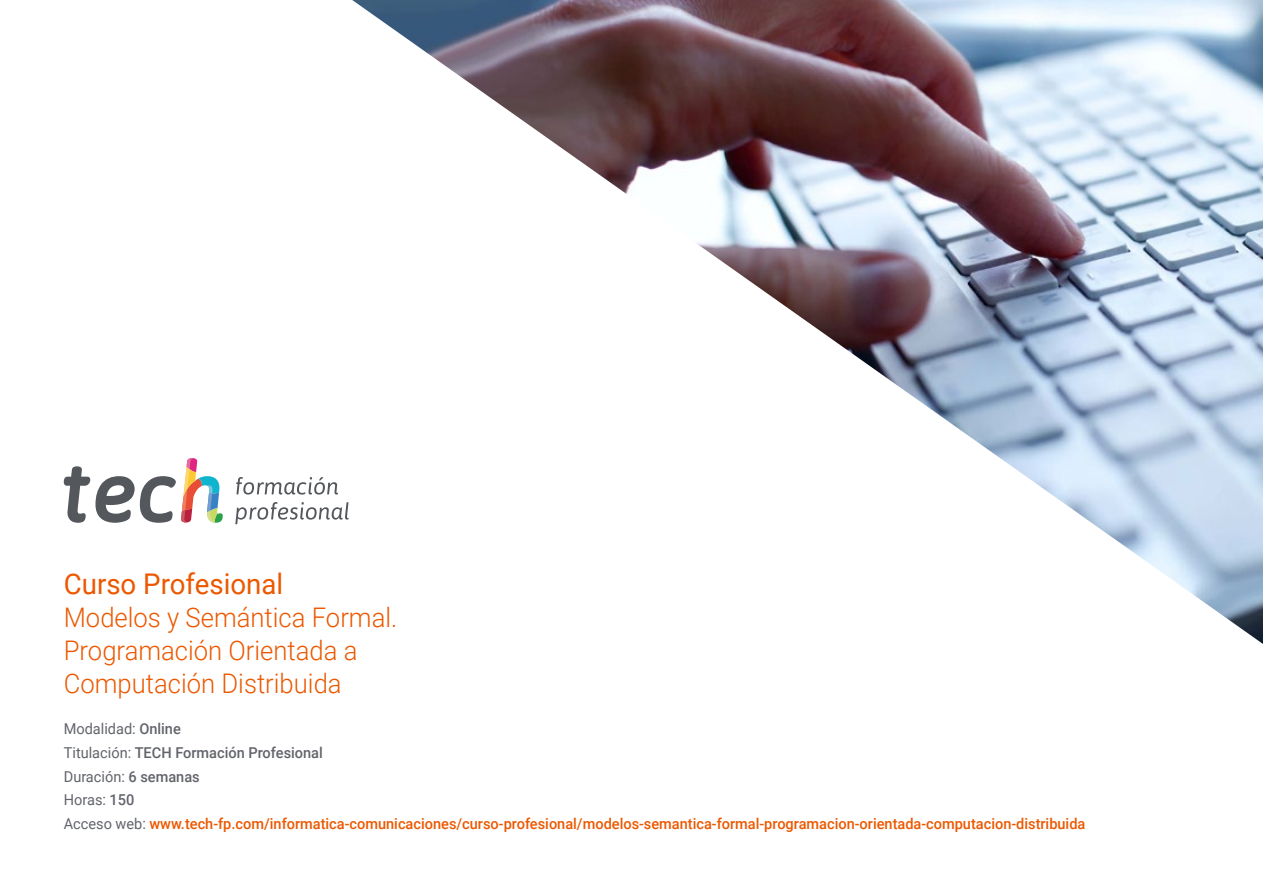
<style>
.page{position:relative;width:1263px;height:893px;background:#fff}
.page>*{position:absolute;margin:0;border:0;box-sizing:border-box;transform-origin:0 0}
.t1{font:28.5px "Roboto";color:#ec5800}
.t2{font:300 27px/33px "Roboto";color:#ec5800;scale:.95 1}
.t3{font:500 15px/23.7px "Roboto";color:#ec5800}
.s1{font-weight:400;color:#61646a}
.s2{color:#61646a}
</style>
<div class="page">
<img style="left:352px;top:0;width:911px;height:644px">
<svg style="left:64px;top:458px;width:159px;height:65px"></svg>
<svg style="left:236px;top:477px;width:102px;height:18px"></svg>
<svg style="left:235px;top:502px;width:114px;height:22px"></svg>
<h1 class="t1" style="left:64px;top:564px;width:221px">Curso Profesional</h1>
<h2 class="t2" style="left:64px;top:600px;width:353px">Modelos y Semántica Formal.<br>Programación Orientada a<br>Computación Distribuida</h2>
<p class="t3" style="left:64px;top:716px;width:1023px"><span class="s1">Modalidad:</span> <span class="s2">Online<br></span><span class="s1">Titulación:</span> <span class="s2">TECH Formación Profesional<br></span><span class="s1">Duración:</span> <span class="s2">6 semanas<br></span><span class="s1">Horas:</span> <span class="s2">150<br></span><span class="s1">Acceso web:</span> www.tech-fp.com/informatica-comunicaciones/curso-profesional/modelos-semantica-formal-programacion-orientada-computacion-distribuida</p>
</div>
